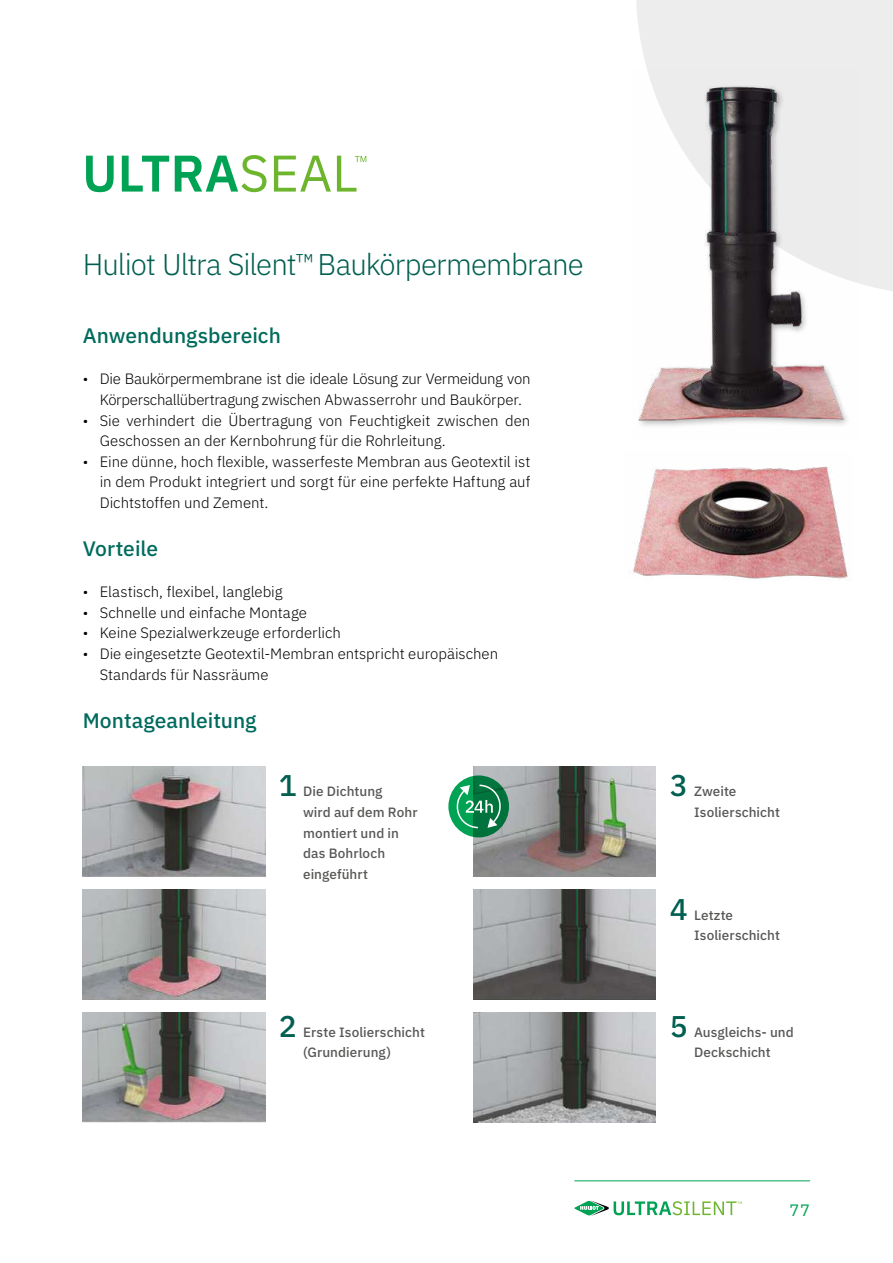
<style>
.page{position:relative;width:893px;height:1263px;background:#fff}
.page>*{position:absolute;margin:0;border:0;box-sizing:border-box;transform-origin:0 0}
.t1{font:300 30px "IBM Plex Sans";letter-spacing:-.03em;color:#005f50}
.t2{font:500 30px "IBM Plex Sans";color:#005f50}
.t3{font:500 21px "IBM Plex Sans";color:#006b5d}
.t4{font:16.5px "IBM Plex Sans";color:#00a254}
.t5{font:300 15px/20.5px "IBM Plex Sans";letter-spacing:-.005em;color:#000}
.t6{font:500 13.5px/20.5px "IBM Plex Sans";letter-spacing:.005em;color:#575756}
</style>
<div class="page">
<svg style="left:574px;top:1200px;width:168px;height:16px"></svg>
<hr style="left:574px;top:1180px;width:236px;height:1px;background:#00a254">
<div style="left:636px;top:0;width:257px;height:291px;background:#ededed"></div>
<img style="left:628px;top:466px;width:220px;height:114px">
<img style="left:636px;top:69px;width:222px;height:357px">
<svg style="left:86px;top:156px;width:28px;height:36px"></svg>
<svg style="left:122px;top:156px;width:47px;height:36px"></svg>
<svg style="left:175px;top:155px;width:91px;height:37px"></svg>
<svg style="left:274px;top:156px;width:57px;height:36px"></svg>
<svg style="left:337px;top:156px;width:29px;height:36px"></svg>
<img style="left:473px;top:1013px;width:182px;height:109px">
<img style="left:83px;top:890px;width:182px;height:109px">
<img style="left:83px;top:767px;width:182px;height:110px">
<img style="left:83px;top:1013px;width:182px;height:109px">
<img style="left:473px;top:766px;width:182px;height:110px">
<img style="left:473px;top:890px;width:182px;height:109px">
<svg style="left:448px;top:775px;width:61px;height:62px"></svg>
<svg style="left:453px;top:784px;width:51px;height:45px;background:#2f9a67"></svg>
<h1 class="t1" style="left:83px;top:241px;width:503px">Huliot Ultra Silent™ Baukörpermembrane</h1>
<h2 class="t3" style="left:83px;top:319px;width:200px">Anwendungsbereich</h2>
<p class="t5" style="left:83px;top:368px;width:449px;text-align:center">• Die Baukörpermembrane ist die ideale Lösung zur Vermeidung von<br>Körperschallübertragung zwischen Abwasserrohr und Baukörper.</p>
<p class="t5" style="left:100px;top:409px;width:432px;text-indent:-17px">• Sie verhindert die Übertragung von Feuchtigkeit zwischen den<br>Geschossen an der Kernbohrung für die Rohrleitung.</p>
<p class="t5" style="left:100px;top:450px;width:432px;text-align:justify;text-indent:-17px">• Eine dünne, hoch flexible, wasserfeste Membran aus Geotextil ist in dem Produkt integriert und sorgt für eine perfekte Haftung auf Dichtstoffen und Zement.</p>
<h2 class="t3" style="left:83px;top:532px;width:77px">Vorteile</h2>
<p class="t5" style="left:83px;top:580px;width:202px">• Elastisch, flexibel, langlebig</p>
<p class="t5" style="left:83px;top:601px;width:226px">• Schnelle und einfache Montage</p>
<p class="t5" style="left:83px;top:622px;width:260px">• Keine Spezialwerkzeuge erforderlich</p>
<p class="t5" style="left:100px;top:642px;width:400px;text-indent:-17px">• Die eingesetzte Geotextil-Membran entspricht europäischen<br>Standards für Nassräume</p>
<h2 class="t3" style="left:83px;top:704px;width:175px">Montageanleitung</h2>
<h1 class="t2" style="left:279px;top:762px;width:19px">1</h1>
<p class="t6" style="left:303px;top:780px;width:116px">Die Dichtung<br>wird auf dem Rohr montiert und in das Bohrloch eingeführt</p>
<h1 class="t2" style="left:279px;top:1002px;width:19px">2</h1>
<p class="t6" style="left:303px;top:1020px;width:123px">Erste Isolierschicht (Grundierung)</p>
<h1 class="t2" style="left:670px;top:762px;width:19px">3</h1>
<p class="t6" style="left:694px;top:780px;width:87px">Zweite<br>Isolierschicht</p>
<h1 class="t2" style="left:670px;top:886px;width:19px">4</h1>
<p class="t6" style="left:694px;top:904px;width:87px">Letzte<br>Isolierschicht</p>
<h1 class="t2" style="left:670px;top:1002px;width:19px">5</h1>
<p class="t6" style="left:694px;top:1020px;width:101px">Ausgleichs- und<br>Deckschicht</p>
<p class="t4" style="left:790px;top:1197px;width:22px">77</p>
</div>
